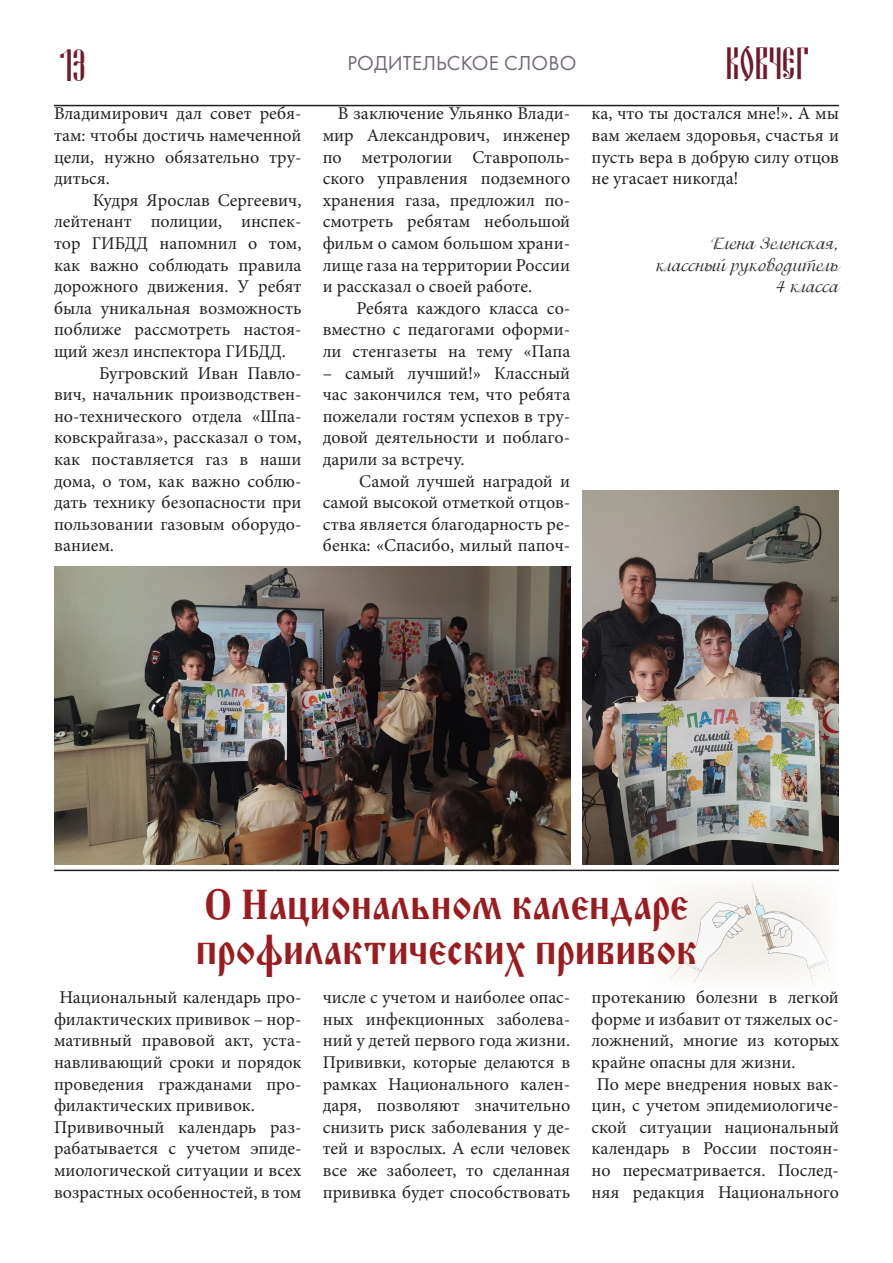
<style>
.page{position:relative;width:893px;height:1263px;background:#fff}
.page>*{position:absolute;margin:0;border:0;box-sizing:border-box;transform-origin:0 0}
.t1{font:45px "Russian Land Cyrillic Sinod";color:#6e1b2b}
.t2{font:41.25px "Preslav";color:#9b1b1e;scale:.91 1}
.t3{font:21px "Futura PT";letter-spacing:.01em;color:#716975}
.t4{font:18px/21.6px "Minion Pro";color:#231f20;text-align:justify}
.t5{font:18px "PG Isadora Cyr Pro";color:#231f20}
</style>
<div class="page">
<img style="left:658px;top:881px;width:173px;height:106px">
<hr style="left:54px;top:105px;width:785px;height:1px;background:#231f20">
<img style="left:54px;top:567px;width:516px;height:297px">
<img style="left:583px;top:490px;width:256px;height:374px">
<hr style="left:54px;top:870px;width:785px;height:1px;background:#231f20">
<p class="t1" style="left:60px;top:40px;width:27px">13</p>
<p class="t1" style="left:725px;top:38px;width:86px">Ковчег</p>
<p class="t3" style="left:347px;top:51px;width:231px">РОДИТЕЛЬСКОЕ СЛОВО</p>
<p class="t4" style="left:54px;top:103px;width:249px">Владимирович дал совет ребя&shy;там: чтобы достичь намеченной цели, нужно обязательно тру&shy;диться.</p>
<p class="t4" style="left:54px;top:189px;width:249px;text-indent:39px">Кудря Ярослав Сергеевич, лейтенант полиции, инспек&shy;тор ГИБДД напомнил о том, как важно соблюдать правила дорожного движения. У ребят была уникальная возможность поближе рассмотреть настоя&shy;щий жезл инспектора ГИБДД.</p>
<p class="t4" style="left:54px;top:362px;width:249px;text-indent:45px">Бугровский Иван Павло&shy;вич, начальник производствен&shy;но-технического отдела «Шпа&shy;ковскрайгаза», рассказал о том, как поставляется газ в наши дома, о том, как важно соблю&shy;дать технику безопасности при пользовании газовым оборудо&shy;ванием.</p>
<p class="t4" style="left:323px;top:103px;width:249px;text-indent:15px">В заключение Ульянко Влади&shy;мир Александрович, инженер по метрологии Ставрополь&shy;ского управления подземного хранения газа, предложил по&shy;смотреть ребятам небольшой фильм о самом большом храни&shy;лище газа на территории России и рассказал о своей работе.</p>
<p class="t4" style="left:323px;top:297px;width:249px;text-indent:34px">Ребята каждого класса со&shy;вместно с педагогами оформи&shy;ли стенгазеты на тему «Папа</p>
<p class="t4" style="left:323px;top:362px;width:249px">– самый лучший!» Классный час закончился тем, что ребята пожелали гостям успехов в тру&shy;довой деятельности и поблаго&shy;дарили за встречу.</p>
<p class="t4" style="left:323px;top:470px;width:249px;text-indent:37px">Самой лучшей наградой и самой высокой отметкой отцов&shy;ства является благодарность ре&shy;бенка: «Спасибо, милый папоч-</p>
<p class="t4" style="left:591px;top:103px;width:249px">ка, что ты достался мне!». А мы вам желаем здоровья, счастья и пусть вера в добрую силу отцов не угасает никогда!</p>
<p class="t5" style="left:710px;top:233px;width:130px">Елена Зеленская,</p>
<p class="t5" style="left:656px;top:255px;width:184px">классный руководитель</p>
<p class="t5" style="left:776px;top:276px;width:65px">4 класса</p>
<p class="t2" style="left:204px;top:875px;width:534px">О Национальном календаре</p>
<p class="t2" style="left:196px;top:920px;width:552px">профилактических прививок</p>
<p class="t4" style="left:54px;top:987px;width:249px">Национальный календарь про&shy;филактических прививок – нор&shy;мативный правовой акт, уста&shy;навливающий сроки и порядок проведения гражданами про&shy;филактических прививок.</p>
<p class="t4" style="left:54px;top:1116px;width:249px">Прививочный календарь раз&shy;рабатывается с учетом эпиде&shy;миологической ситуации и всех возрастных особенностей, в том</p>
<p class="t4" style="left:323px;top:987px;width:249px">числе с учетом и наиболее опас&shy;ных инфекционных заболева&shy;ний у детей первого года жизни.</p>
<p class="t4" style="left:323px;top:1051px;width:249px">Прививки, которые делаются в рамках Национального кален&shy;даря, позволяют значительно снизить риск заболевания у де&shy;тей и взрослых. А если человек все же заболеет, то сделанная прививка будет способствовать</p>
<p class="t4" style="left:591px;top:987px;width:249px">протеканию болезни в легкой форме и избавит от тяжелых ос&shy;ложнений, многие из которых крайне опасны для жизни.</p>
<p class="t4" style="left:591px;top:1073px;width:249px;text-align:center">По мере внедрения новых вак&shy;цин, с учетом эпидемиологиче&shy;ской ситуации национальный календарь в России постоян&shy;но пересматривается. Послед&shy;няя редакция Национального</p>
</div>
